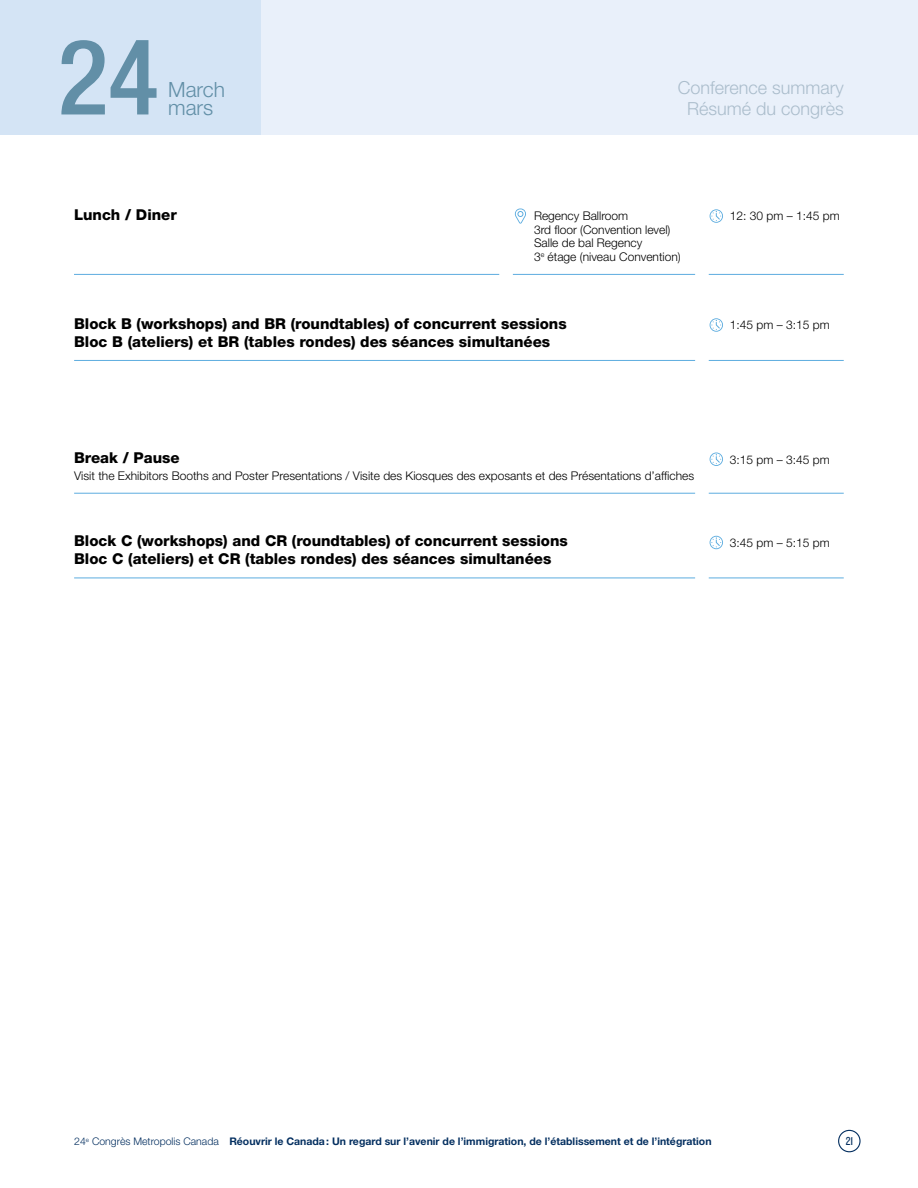
<style>
.page{position:relative;width:918px;height:1188px;background:#fff}
.page>*{position:absolute;margin:0;border:0;box-sizing:border-box;transform-origin:0 0}
.t1{font:500 condensed 105px "Helvetica Neue";color:#628fa7}
.t2{font:300 21px "Helvetica Neue";color:#628fa7}
.t3{font:300 18px/21px "Helvetica Neue";color:#abbdcc;text-align:center}
.t4{font:800 15px/18px "Helvetica Neue";color:#000}
.t5{font:300 12px/13.5px "Helvetica Neue";color:#000}
.t6{font:12px "Knockout HTF29 Junior Liteweight";color:#042f60}
.t7{font:700 10.5px "Helvetica Neue";color:#042f60}
.s1{font-weight:300}
</style>
<div class="page">
<div style="left:261px;top:0;width:657px;height:135px;background:#e9f0fa"></div>
<div style="left:0;top:0;width:261px;height:135px;background:#d4e4f5"></div>
<div style="left:838px;top:1130px;width:23px;height:22px;border:1px solid #042f60;border-radius:50%"></div>
<hr style="left:74px;top:360px;width:621px;height:1px;background:#5cacdf">
<hr style="left:709px;top:360px;width:135px;height:1px;background:#5cacdf">
<svg style="left:710px;top:318px;width:13px;height:14px"></svg>
<hr style="left:74px;top:493px;width:621px;height:1px;background:#5cacdf">
<hr style="left:709px;top:493px;width:135px;height:1px;background:#5cacdf">
<svg style="left:710px;top:453px;width:13px;height:13px"></svg>
<hr style="left:74px;top:578px;width:621px;height:1px;background:#5cacdf">
<hr style="left:709px;top:578px;width:135px;height:1px;background:#5cacdf">
<svg style="left:710px;top:536px;width:13px;height:13px"></svg>
<hr style="left:74px;top:274px;width:425px;height:1px;background:#5cacdf">
<hr style="left:513px;top:274px;width:182px;height:1px;background:#5cacdf">
<hr style="left:709px;top:274px;width:135px;height:1px;background:#5cacdf">
<svg style="left:514px;top:209px;width:12px;height:15px"></svg>
<svg style="left:710px;top:209px;width:13px;height:14px"></svg>
<h1 class="t1" style="left:58px;top:15px;width:102px">24</h1>
<h2 class="t2" style="left:168px;top:76px;width:58px">March</h2>
<h2 class="t2" style="left:168px;top:94px;width:47px">mars</h2>
<p class="t3" style="left:678px;top:76px;width:168px">Conference summary<br>Résumé du congrès</p>
<p class="t4" style="left:74px;top:206px;width:104px">Lunch / Diner</p>
<p class="t5" style="left:534px;top:209px;width:148px">Regency Ballroom<br>3rd floor (Convention level)<br>Salle de bal Regency<br>3<sup>e</sup> étage (niveau Convention)</p>
<p class="t5" style="left:730px;top:209px;width:111px">12: 30 pm – 1:45 pm</p>
<p class="t4" style="left:74px;top:315px;width:494px">Block B (workshops) and BR (roundtables) of concurrent sessions<br>Bloc B (ateliers) et BR (tables rondes) des séances simultanées</p>
<p class="t5" style="left:730px;top:318px;width:101px">1:45 pm – 3:15 pm</p>
<p class="t4" style="left:74px;top:449px;width:107px">Break / Pause</p>
<p class="t5" style="left:74px;top:468px;width:622px">Visit the Exhibitors Booths and Poster Presentations / Visite des Kiosques des exposants et des Présentations d’affiches</p>
<p class="t5" style="left:730px;top:452px;width:101px">3:15 pm – 3:45 pm</p>
<p class="t4" style="left:74px;top:532px;width:495px">Block C (workshops) and CR (roundtables) of concurrent sessions<br>Bloc C (ateliers) et CR (tables rondes) des séances simultanées</p>
<p class="t5" style="left:730px;top:536px;width:101px">3:45 pm – 5:15 pm</p>
<p class="t7" style="left:74px;top:1135px;width:639px"><span class="s1">24</span><sup>e</sup> <span class="s1">Congrès Metropolis Canada</span> Réouvrir le Canada: Un regard sur l’avenir de l’immigration, de l’établissement et de l’intégration</p>
<p class="t6" style="left:846px;top:1135px;width:9px">21</p>
</div>
